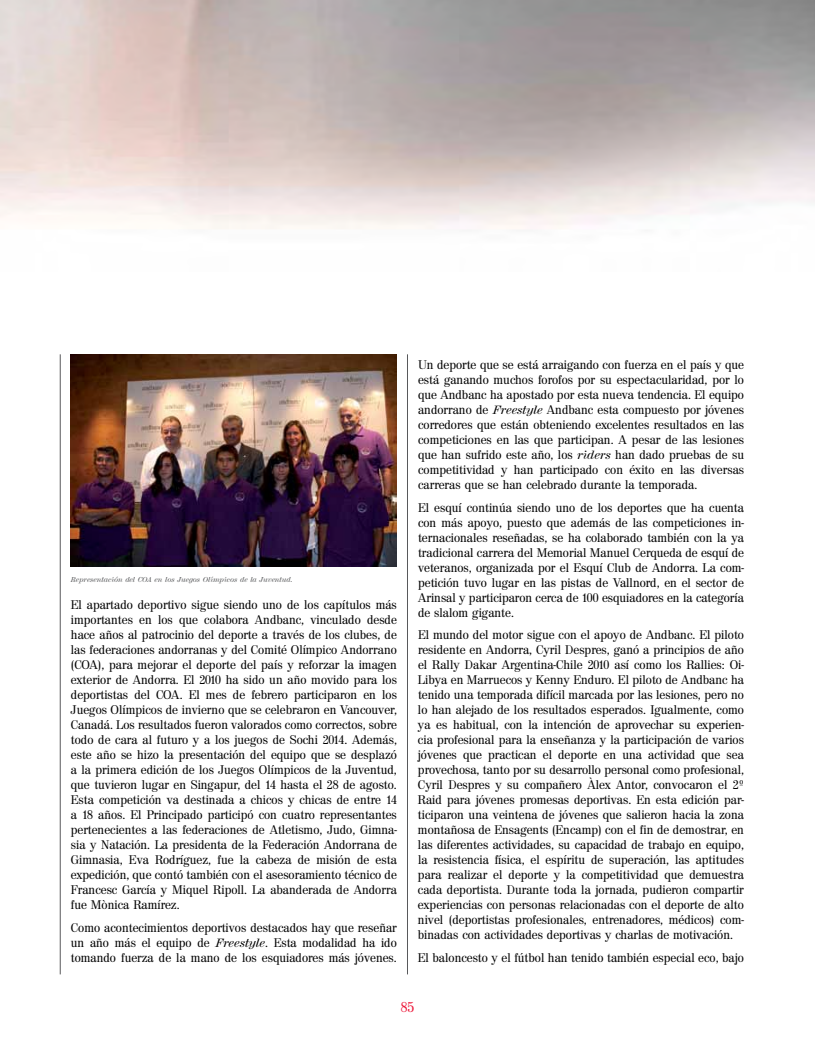
<style>
.page{position:relative;width:815px;height:1063px;background:#fff}
.page>*{position:absolute;margin:0;border:0;box-sizing:border-box;transform-origin:0 0}
.t1{font:15px "Madison Banc";color:#ed1a3b}
.t2{font:13.12px/15px "Madison Banc";color:#000;text-align:justify}
.t3{font:italic 7.5px "Madison";color:#58595b}
.s1{font-family:"Madison";font-style:italic;font-size:12.5px}
</style>
<div class="page">
<hr style="left:60px;top:354px;width:1px;height:620px;background:#58595b">
<hr style="left:407px;top:354px;width:1px;height:620px;background:#58595b">
<img style="left:71px;top:354px;width:326px;height:212px">
<p class="t3" style="left:71px;top:575px;width:223px">Representación del COA en los Juegos Olímpicos de la Juventud.</p>
<p class="t2" style="left:71px;top:598px;width:328px">El apartado deportivo sigue siendo uno de los capítulos más importantes en los que colabora Andbanc, vinculado desde hace años al patrocinio del deporte a través de los clubes, de las federaciones andorranas y del Comité Olímpico Andorrano (COA), para mejorar el deporte del país y reforzar la imagen exterior de Andorra. El 2010 ha sido un año movido para los deportistas del COA. El mes de febrero participaron en los Juegos Olímpicos de invierno que se celebraron en Vancouver, Canadá. Los resultados fueron valorados como correctos, sobre todo de cara al futuro y a los juegos de Sochi 2014. Además, este año se hizo la presentación del equipo que se desplazó a la primera edición de los Juegos Olímpicos de la Juventud, que tuvieron lugar en Singapur, del 14 hasta el 28 de agosto.<br>Esta competición va destinada a chicos y chicas de entre 14 a 18 años. El Principado participó con cuatro representantes pertenecientes a las federaciones de Atletismo, Judo, Gimna&shy;sia y Natación. La presidenta de la Federación Andorrana de Gimnasia, Eva Rodríguez, fue la cabeza de misión de esta expedición, que contó también con el asesoramiento técnico de Francesc García y Miquel Ripoll. La abanderada de Andorra fue Mònica Ramírez.</p>
<p class="t2" style="left:71px;top:920px;width:328px">Como acontecimientos deportivos destacados hay que reseñar un año más el equipo de <span class="s1">Freestyle</span>. Esta modalidad ha ido tomando fuerza de la mano de los esquiadores más jóvenes.</p>
<p class="t2" style="left:418px;top:358px;width:328px">Un deporte que se está arraigando con fuerza en el país y que está ganando muchos forofos por su espectacularidad, por lo que Andbanc ha apostado por esta nueva tendencia. El equipo andorrano de <span class="s1">Freestyle</span> Andbanc esta compuesto por jóvenes corredores que están obteniendo excelentes resultados en las competiciones en las que participan. A pesar de las lesiones que han sufrido este año, los <span class="s1">riders</span> han dado pruebas de su competitividad y han participado con éxito en las diversas carreras que se han celebrado durante la temporada.</p>
<p class="t2" style="left:418px;top:500px;width:328px">El esquí continúa siendo uno de los deportes que ha cuenta con más apoyo, puesto que además de las competiciones in&shy;ternacionales reseñadas, se ha colaborado también con la ya tradicional carrera del Memorial Manuel Cerqueda de esquí de veteranos, organizada por el Esquí Club de Andorra. La com&shy;petición tuvo lugar en las pistas de Vallnord, en el sector de Arinsal y participaron cerca de 100 esquiadores en la categoría de slalom gigante.</p>
<p class="t2" style="left:418px;top:628px;width:328px">El mundo del motor sigue con el apoyo de Andbanc. El piloto residente en Andorra, Cyril Despres, ganó a principios de año el Rally Dakar Argentina-Chile 2010 así como los Rallies: Oi-Libya en Marruecos y Kenny Enduro. El piloto de Andbanc ha tenido una temporada difícil marcada por las lesiones, pero no lo han alejado de los resultados esperados. Igualmente, como ya es habitual, con la intención de aprovechar su experien&shy;cia profesional para la enseñanza y la participación de varios jóvenes que practican el deporte en una actividad que sea provechosa, tanto por su desarrollo personal como profesional, Cyril Despres y su compañero Àlex Antor, convocaron el 2º Raid para jóvenes promesas deportivas. En esta edición par&shy;ticiparon una veintena de jóvenes que salieron hacia la zona montañosa de Ensagents (Encamp) con el fin de demostrar, en las diferentes actividades, su capacidad de trabajo en equipo, la resistencia física, el espíritu de superación, las aptitudes para realizar el deporte y la competitividad que demuestra cada deportista. Durante toda la jornada, pudieron compartir experiencias con personas relacionadas con el deporte de alto nivel (deportistas profesionales, entrenadores, médicos) com&shy;binadas con actividades deportivas y charlas de motivación.</p>
<p class="t2" style="left:418px;top:950px;width:328px">El baloncesto y el fútbol han tenido también especial eco, bajo</p>
<p class="t1" style="left:401px;top:998px;width:15px">85</p>
</div>
